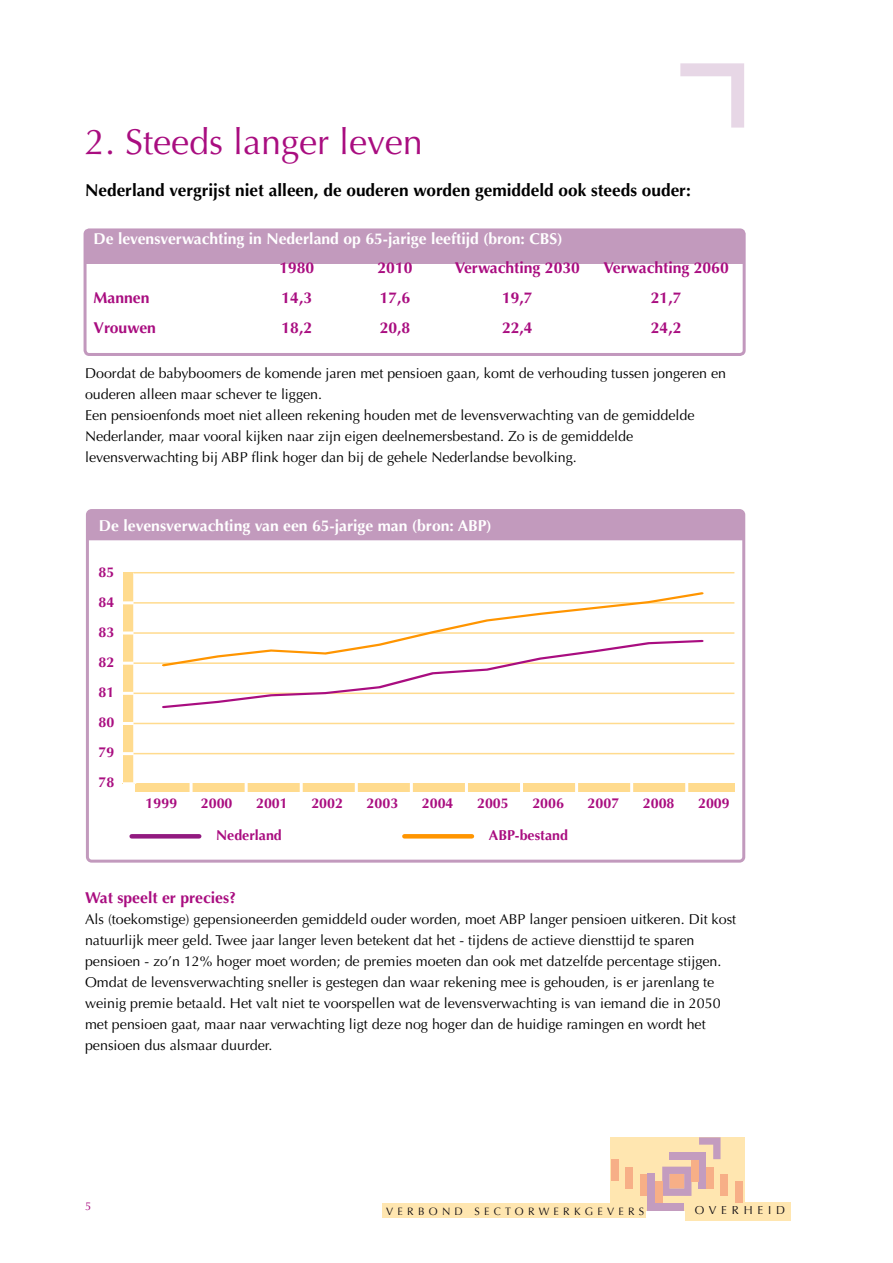
<style>
.page{position:relative;width:893px;height:1263px;background:#fff}
.page>*{position:absolute;margin:0;border:0;box-sizing:border-box;transform-origin:0 0}
.t1{font:36px "Optima LT Std";color:#a90d80}
.t2{font:700 17.25px "Optima LT Std";color:#000}
.t3{font:700 15.75px "Optima LT Std";color:#a90d80}
.t4{font:700 15.75px "Optima LT Std";color:#fff}
.t5{font:700 15.75px "Optima";color:#fff}
.t6{font:14.25px/21px "Optima LT Std";color:#000}
.t7{font:700 14.25px/30px "Optima";color:#a90d80;text-align:justify}
.t8{font:11.55px "Optima";letter-spacing:.42em;color:#141015}
.t9{font:11.25px "Optima LT Std";color:#a90d80}
.t10{font:10.65px "Optima";letter-spacing:.4em;color:#141015}
</style>
<div class="page">
<div style="left:686px;top:1201px;width:105px;height:19px;background:#ffe6b0"></div>
<div style="left:383px;top:1203px;width:263px;height:15px;background:#ffe6b0"></div>
<div style="left:610px;top:1137px;width:134px;height:74px;background:#ffe6b0"></div>
<div style="left:611px;top:1159px;width:7px;height:22px;background:#f7af87"></div>
<div style="left:626px;top:1166px;width:7px;height:22px;background:#f7af87"></div>
<div style="left:640px;top:1174px;width:8px;height:22px;background:#f7af87"></div>
<svg style="left:662px;top:1166px;width:29px;height:30px"></svg>
<div style="left:648px;top:1203px;width:36px;height:7px;background:#c39cbf"></div>
<div style="left:648px;top:1174px;width:7px;height:36px;background:#c39cbf"></div>
<div style="left:670px;top:1152px;width:36px;height:7px;background:#c39cbf"></div>
<div style="left:699px;top:1152px;width:7px;height:36px;background:#c39cbf"></div>
<svg style="left:699px;top:1137px;width:21px;height:22px"></svg>
<div style="left:655px;top:1181px;width:7px;height:22px;background:#f7af87"></div>
<div style="left:691px;top:1159px;width:8px;height:22px;background:#f7af87"></div>
<div style="left:706px;top:1166px;width:7px;height:22px;background:#f7af87"></div>
<div style="left:720px;top:1174px;width:8px;height:22px;background:#f7af87"></div>
<div style="left:735px;top:1181px;width:7px;height:22px;background:#f7af87"></div>
<svg style="left:680px;top:63px;width:64px;height:65px"></svg>
<div style="left:84px;top:228px;width:662px;height:128px;border:3px solid #c298bd;border-radius:4px"></div>
<div style="left:85px;top:230px;width:659px;height:34px;background:#c29abd"></div>
<div style="left:90px;top:513px;width:651px;height:27px;background:#c29abd"></div>
<div style="left:86px;top:509px;width:659px;height:354px;border:3px solid #c29abd;border-radius:4px"></div>
<div style="left:123px;top:572px;width:12px;height:212px;background:#ffdb8e"></div>
<div style="left:123px;top:784px;width:612px;height:8px;background:#ffdb8e"></div>
<hr style="left:133px;top:573px;width:3px;height:211px;background:#fff">
<svg style="left:190px;top:783px;width:3px;height:9px"></svg>
<svg style="left:245px;top:783px;width:3px;height:9px"></svg>
<svg style="left:300px;top:783px;width:3px;height:9px"></svg>
<svg style="left:355px;top:783px;width:3px;height:9px"></svg>
<svg style="left:410px;top:783px;width:3px;height:9px"></svg>
<svg style="left:465px;top:784px;width:3px;height:8px"></svg>
<svg style="left:520px;top:784px;width:3px;height:8px"></svg>
<svg style="left:575px;top:783px;width:3px;height:9px"></svg>
<svg style="left:630px;top:783px;width:3px;height:9px"></svg>
<svg style="left:685px;top:783px;width:3px;height:9px"></svg>
<svg style="left:123px;top:601px;width:11px;height:3px"></svg>
<svg style="left:123px;top:631px;width:11px;height:3px"></svg>
<svg style="left:123px;top:662px;width:11px;height:3px"></svg>
<svg style="left:123px;top:692px;width:11px;height:3px"></svg>
<svg style="left:123px;top:722px;width:11px;height:3px"></svg>
<svg style="left:123px;top:752px;width:11px;height:3px"></svg>
<svg style="left:123px;top:782px;width:11px;height:2px"></svg>
<hr style="left:134px;top:572px;width:600px;height:1px;background:#ffdb8e">
<hr style="left:134px;top:602px;width:600px;height:2px;background:#ffdb8e">
<hr style="left:134px;top:632px;width:600px;height:2px;background:#ffdb8e">
<hr style="left:134px;top:662px;width:600px;height:2px;background:#ffdb8e">
<hr style="left:134px;top:692px;width:600px;height:2px;background:#ffdb8e">
<hr style="left:134px;top:723px;width:600px;height:1px;background:#ffdb8e">
<hr style="left:134px;top:753px;width:600px;height:1px;background:#ffdb8e">
<div style="left:122px;top:784px;width:13px;height:9px;background:#fff"></div>
<svg style="left:162px;top:592px;width:542px;height:116px"></svg>
<svg style="left:132px;top:834px;width:67px;height:4px"></svg>
<svg style="left:404px;top:834px;width:68px;height:4px"></svg>
<h1 class="t1" style="left:85px;top:121px;width:339px">2. Steeds langer leven</h1>
<p class="t2" style="left:85px;top:180px;width:607px">Nederland vergrijst niet alleen, de ouderen worden gemiddeld ook steeds ouder:</p>
<p class="t4" style="left:94px;top:229px;width:471px">De levensverwachting in Nederland op 65-jarige leeftijd (bron: CBS)</p>
<p class="t3" style="left:279px;top:259px;width:37px">1980</p>
<p class="t3" style="left:377px;top:259px;width:37px">2010</p>
<p class="t3" style="left:455px;top:259px;width:127px">Verwachting 2030</p>
<p class="t3" style="left:604px;top:259px;width:127px">Verwachting 2060</p>
<p class="t3" style="left:94px;top:289px;width:58px">Mannen</p>
<p class="t3" style="left:282px;top:289px;width:32px">14,3</p>
<p class="t3" style="left:380px;top:289px;width:32px">17,6</p>
<p class="t3" style="left:502px;top:289px;width:32px">19,7</p>
<p class="t3" style="left:651px;top:289px;width:32px">21,7</p>
<p class="t3" style="left:94px;top:318px;width:64px">Vrouwen</p>
<p class="t3" style="left:282px;top:318px;width:32px">18,2</p>
<p class="t3" style="left:380px;top:318px;width:32px">20,8</p>
<p class="t3" style="left:502px;top:318px;width:32px">22,4</p>
<p class="t3" style="left:651px;top:318px;width:32px">24,2</p>
<p class="t6" style="left:85px;top:363px;width:643px">Doordat de babyboomers de komende jaren met pensioen gaan, komt de verhouding tussen jongeren en ouderen alleen maar schever te liggen.<br>Een pensioenfonds moet niet alleen rekening houden met de levensverwachting van de gemiddelde Nederlander, maar vooral kijken naar zijn eigen deelnemersbestand. Zo is de gemiddelde levensverwachting bij ABP flink hoger dan bij de gehele Nederlandse bevolking.</p>
<p class="t5" style="left:99px;top:516px;width:394px">De levensverwachting van een 65-jarige man (bron: ABP)</p>
<p class="t7" style="left:99px;top:557px;width:17px">85<br>84<br>83<br>82<br>81<br>80<br>79<br>78</p>
<p class="t7" style="left:146px;top:788px;width:33px">1999</p>
<p class="t7" style="left:201px;top:788px;width:33px">2000</p>
<p class="t7" style="left:256px;top:788px;width:33px">2001</p>
<p class="t7" style="left:311px;top:788px;width:33px">2002</p>
<p class="t7" style="left:367px;top:788px;width:33px">2003</p>
<p class="t7" style="left:422px;top:788px;width:33px">2004</p>
<p class="t7" style="left:477px;top:788px;width:33px">2005</p>
<p class="t7" style="left:532px;top:788px;width:33px">2006</p>
<p class="t7" style="left:588px;top:788px;width:33px">2007</p>
<p class="t7" style="left:643px;top:788px;width:33px">2008</p>
<p class="t7" style="left:698px;top:788px;width:33px">2009</p>
<p class="t7" style="left:216px;top:820px;width:67px">Nederland</p>
<p class="t7" style="left:489px;top:820px;width:81px">ABP-bestand</p>
<p class="t3" style="left:85px;top:888px;width:153px">Wat speelt er precies?</p>
<p class="t6" style="left:85px;top:909px;width:653px">Als (toekomstige) gepensioneerden gemiddeld ouder worden, moet ABP langer pensioen uitkeren. Dit kost natuurlijk meer geld. Twee jaar langer leven betekent dat het - tijdens de actieve diensttijd te sparen pensioen - zo’n 12% hoger moet worden; de premies moeten dan ook met datzelfde percentage stijgen.<br>Omdat de levensverwachting sneller is gestegen dan waar rekening mee is gehouden, is er jarenlang te weinig premie betaald. Het valt niet te voorspellen wat de levensverwachting is van iemand die in 2050 met pensioen gaat, maar naar verwachting ligt deze nog hoger dan de huidige ramingen en wordt het pensioen dus alsmaar duurder.</p>
<p class="t9" style="left:85px;top:1200px;width:8px">5</p>
<p class="t10" style="left:386px;top:1205px;width:260px">VERBOND SECTORWERKGEVERS</p>
<p class="t8" style="left:695px;top:1203px;width:92px">OVERHEID</p>
</div>
